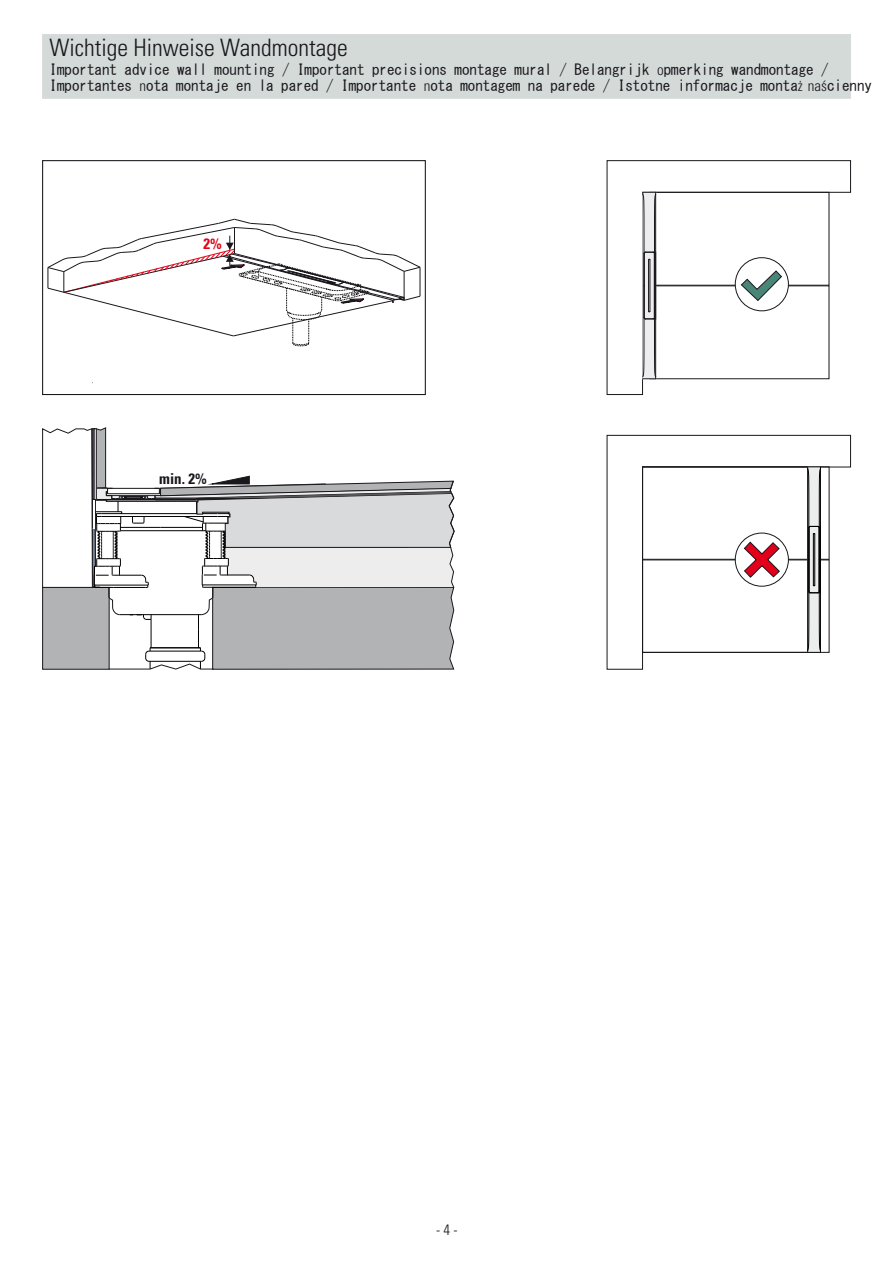
<style>
.page{position:relative;width:893px;height:1263px;background:#fff}
.page>*{position:absolute;margin:0;border:0;box-sizing:border-box;transform-origin:0 0}
.t1{font:24px "Univers Com 47 Light Cond";color:#1a171c}
.t2{font:15px/16.8px "MS Gothic";color:#1a171c}
.t3{font:15px "Univers Com 67 Bold Cond";color:#1a171c}
.t4{font:15px "Univers Com 47 Light Cond";color:#1a171c}
.t5{font:15px "Univers Com 67 Bold Cond";color:#e2001a}
.s1{font-family:"Univers Com 47 Light Cond"}
</style>
<div class="page">
<div style="left:42px;top:34px;width:809px;height:65px;background:#d3dad8"></div>
<div style="left:42px;top:160px;width:384px;height:235px;border:1px solid #1a171c"></div>
<svg style="left:47px;top:219px;width:374px;height:127px"></svg>
<svg style="left:607px;top:160px;width:244px;height:235px"></svg>
<svg style="left:607px;top:435px;width:244px;height:234px"></svg>
<svg style="left:642px;top:160px;width:187px;height:510px"></svg>
<svg style="left:42px;top:427px;width:413px;height:243px"></svg>
<h1 class="t1" style="left:50px;top:39px;width:300px">Wichtige Hinweise Wandmontage</h1>
<p class="t2" style="left:50px;top:61px;width:824px">Important advice wall mounting / Important precisions montage mural / Belangrijk <span class="s1">o</span>pmerking wandmontage /<br>Importantes <span class="s1">n</span>ota montaje en la pared / Importante <span class="s1">n</span>ota montagem na parede / Istotne informacje monta<span class="s1">ż naś</span>cienny</p>
<p class="t5" style="left:204px;top:238px;width:20px">2%</p>
<p class="t3" style="left:159px;top:473px;width:49px">min. 2%</p>
<p class="t4" style="left:436px;top:1224px;width:23px">- 4 -</p>
</div>
